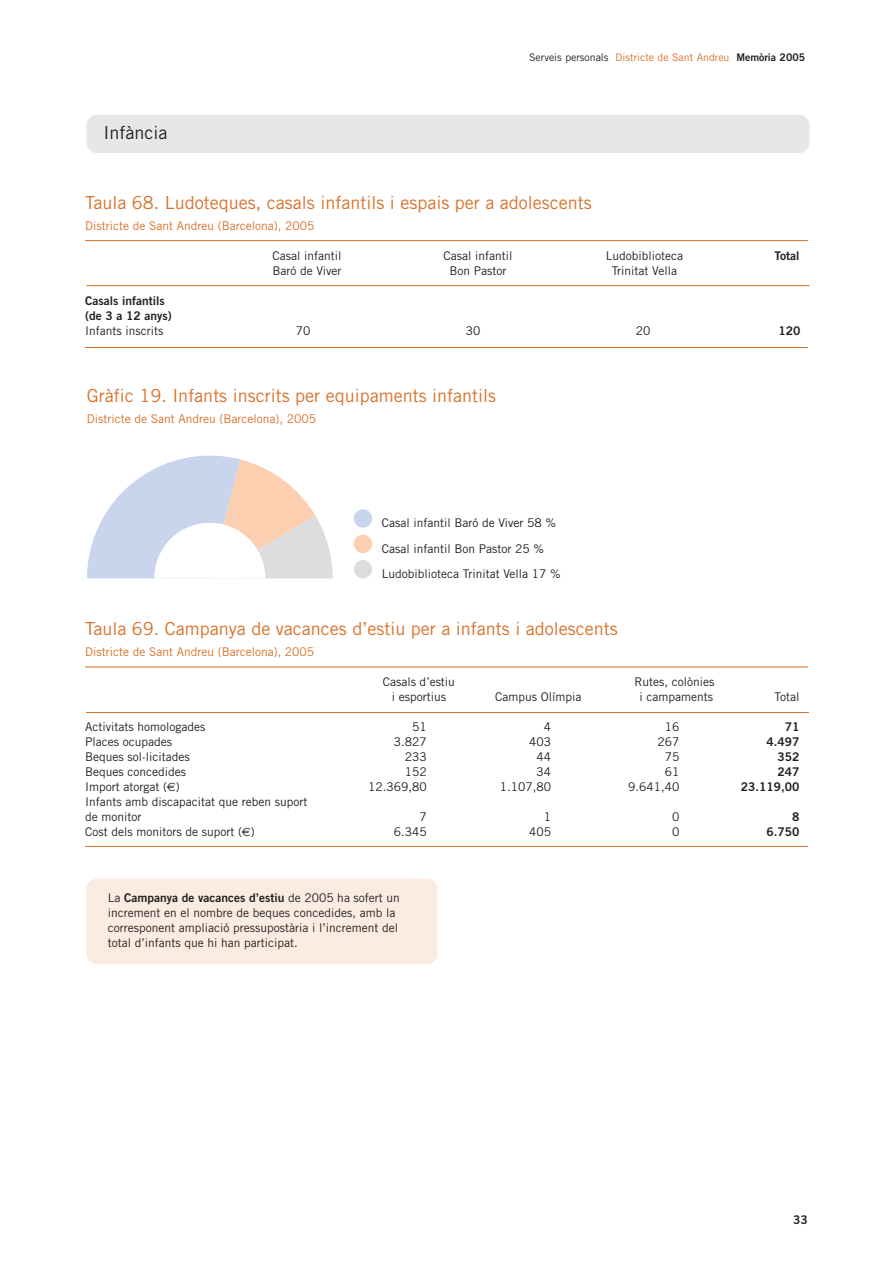
<style>
.page{position:relative;width:893px;height:1263px;background:#fff}
.page>*{position:absolute;margin:0;border:0;box-sizing:border-box;transform-origin:0 0}
.t1{font:18px "Trade Gothic";color:#d97028}
.t2{font:18px "Trade Gothic";color:#231f20}
.t3{font:12px/15px "Trade Gothic";color:#231f20}
.t4{font:12px "Trade Gothic";color:#d97028}
.t5{font:12px/15px "Trade Gothic Bold Two";color:#231f20}
.t6{font:10.5px "Trade Gothic";color:#d97028}
.s1{color:#231f20}
.s2{font-family:"Trade Gothic Bold Two";color:#231f20}
.s3{font-family:"Euro Sans"}
.s4{font-family:"Trade Gothic"}
</style>
<div class="page">
<div style="left:86px;top:879px;width:352px;height:85px;background:#faece1;border-radius:11px"></div>
<div style="left:87px;top:115px;width:722px;height:38px;background:#e6e7e9;border-radius:11px"></div>
<hr style="left:85px;top:240px;width:723px;height:1px;background:#d97028">
<hr style="left:87px;top:285px;width:722px;height:1px;background:#d97028">
<hr style="left:85px;top:347px;width:723px;height:1px;background:#d97028">
<hr style="left:85px;top:667px;width:723px;height:1px;background:#d97028">
<hr style="left:86px;top:712px;width:723px;height:1px;background:#d97028">
<hr style="left:85px;top:846px;width:723px;height:1px;background:#d97028">
<div style="left:354px;top:509px;width:18px;height:19px;background:#c9d5ec;border-radius:50%"></div>
<div style="left:354px;top:535px;width:18px;height:18px;background:#fccfb0;border-radius:50%"></div>
<div style="left:354px;top:560px;width:18px;height:18px;background:#dcdddf;border-radius:50%"></div>
<svg style="left:87px;top:455px;width:246px;height:123px"></svg>
<h1 class="t2" style="left:104px;top:126px;width:65px">Infància</h1>
<p class="t6" style="left:529px;top:53px;width:278px"><span class="s1">Serveis personals</span> Districte de Sant Andreu <span class="s2">Memòria 2005</span></p>
<h1 class="t1" style="left:85px;top:196px;width:508px">Taula 68. Ludoteques, casals infantils i espais per a adolescents</h1>
<p class="t4" style="left:85px;top:221px;width:231px">Districte de Sant Andreu (Barcelona), 2005</p>
<p class="t3" style="left:273px;top:249px;width:70px">Casal infantil</p>
<p class="t3" style="left:444px;top:249px;width:70px">Casal infantil</p>
<p class="t3" style="left:606px;top:249px;width:79px">Ludobiblioteca</p>
<p class="t5" style="left:774px;top:249px;width:27px">Total</p>
<p class="t3" style="left:272px;top:264px;width:71px">Baró de Viver</p>
<p class="t3" style="left:450px;top:264px;width:58px">Bon Pastor</p>
<p class="t3" style="left:612px;top:264px;width:67px">Trinitat Vella</p>
<p class="t5" style="left:85px;top:294px;width:88px">Casals infantils (de 3 a 12 anys)</p>
<p class="t3" style="left:85px;top:324px;width:80px">Infants inscrits</p>
<p class="t3" style="left:296px;top:324px;width:16px">70</p>
<p class="t3" style="left:466px;top:324px;width:16px">30</p>
<p class="t3" style="left:636px;top:324px;width:16px">20</p>
<p class="t5" style="left:778px;top:324px;width:23px">120</p>
<h1 class="t1" style="left:87px;top:389px;width:411px">Gràfic 19. Infants inscrits per equipaments infantils</h1>
<p class="t4" style="left:87px;top:414px;width:231px">Districte de Sant Andreu (Barcelona), 2005</p>
<p class="t3" style="left:382px;top:511px;width:181px;line-height:25.5px">Casal infantil Baró de Viver 58 %<br>Casal infantil Bon Pastor 25 %<br>Ludobiblioteca Trinitat Vella 17 %</p>
<h1 class="t1" style="left:85px;top:622px;width:534px">Taula 69. Campanya de vacances d’estiu per a infants i adolescents</h1>
<p class="t4" style="left:85px;top:647px;width:231px">Districte de Sant Andreu (Barcelona), 2005</p>
<p class="t3" style="left:383px;top:675px;width:74px">Casals d’estiu</p>
<p class="t3" style="left:635px;top:675px;width:81px">Rutes, colònies</p>
<p class="t3" style="left:392px;top:690px;width:56px">i esportius</p>
<p class="t3" style="left:495px;top:690px;width:88px">Campus Olímpia</p>
<p class="t3" style="left:640px;top:690px;width:75px">i campaments</p>
<p class="t3" style="left:774px;top:690px;width:26px">Total</p>
<p class="t3" style="left:85px;top:720px;width:122px">Activitats homologades</p>
<p class="t3" style="left:412px;top:720px;width:16px">51</p>
<p class="t3" style="left:544px;top:720px;width:9px">4</p>
<p class="t3" style="left:665px;top:720px;width:16px">16</p>
<p class="t5" style="left:785px;top:720px;width:16px">71</p>
<p class="t3" style="left:85px;top:735px;width:88px">Places ocupades</p>
<p class="t3" style="left:394px;top:735px;width:34px">3.827</p>
<p class="t3" style="left:529px;top:735px;width:23px">403</p>
<p class="t3" style="left:657px;top:735px;width:23px">267</p>
<p class="t5" style="left:766px;top:735px;width:34px">4.497</p>
<p class="t3" style="left:85px;top:750px;width:106px">Beques sol·licitades</p>
<p class="t3" style="left:405px;top:750px;width:23px">233</p>
<p class="t3" style="left:536px;top:750px;width:16px">44</p>
<p class="t3" style="left:665px;top:750px;width:16px">75</p>
<p class="t5" style="left:777px;top:750px;width:23px">352</p>
<p class="t3" style="left:85px;top:765px;width:103px">Beques concedides</p>
<p class="t3" style="left:405px;top:765px;width:23px">152</p>
<p class="t3" style="left:536px;top:765px;width:16px">34</p>
<p class="t3" style="left:665px;top:765px;width:16px">61</p>
<p class="t5" style="left:777px;top:765px;width:23px">247</p>
<p class="t3" style="left:85px;top:780px;width:96px">Import atorgat (<span class="s3">€</span>)</p>
<p class="t3" style="left:368px;top:780px;width:60px">12.369,80</p>
<p class="t3" style="left:500px;top:780px;width:53px">1.107,80</p>
<p class="t3" style="left:628px;top:780px;width:53px">9.641,40</p>
<p class="t5" style="left:741px;top:780px;width:60px">23.119,00</p>
<p class="t3" style="left:85px;top:795px;width:224px">Infants amb discapacitat que reben suport de monitor</p>
<p class="t3" style="left:419px;top:810px;width:9px">7</p>
<p class="t3" style="left:544px;top:810px;width:9px">1</p>
<p class="t3" style="left:672px;top:810px;width:9px">0</p>
<p class="t5" style="left:792px;top:810px;width:9px">8</p>
<p class="t3" style="left:85px;top:825px;width:171px">Cost dels monitors de suport (<span class="s3">€</span>)</p>
<p class="t3" style="left:394px;top:825px;width:34px">6.345</p>
<p class="t3" style="left:529px;top:825px;width:23px">405</p>
<p class="t3" style="left:672px;top:825px;width:9px">0</p>
<p class="t5" style="left:766px;top:825px;width:34px">6.750</p>
<p class="t5" style="left:108px;top:891px;width:294px"><span class="s4">La</span> Campanya de vacances d’estiu <span class="s4">de 2005 ha sofert un</span></p>
<p class="t3" style="left:108px;top:906px;width:292px">increment en el nombre de beques concedides, amb la corresponent ampliació pressupostària i l’increment del total d’infants que hi han participat.</p>
<p class="t5" style="left:793px;top:1213px;width:16px">33</p>
</div>
